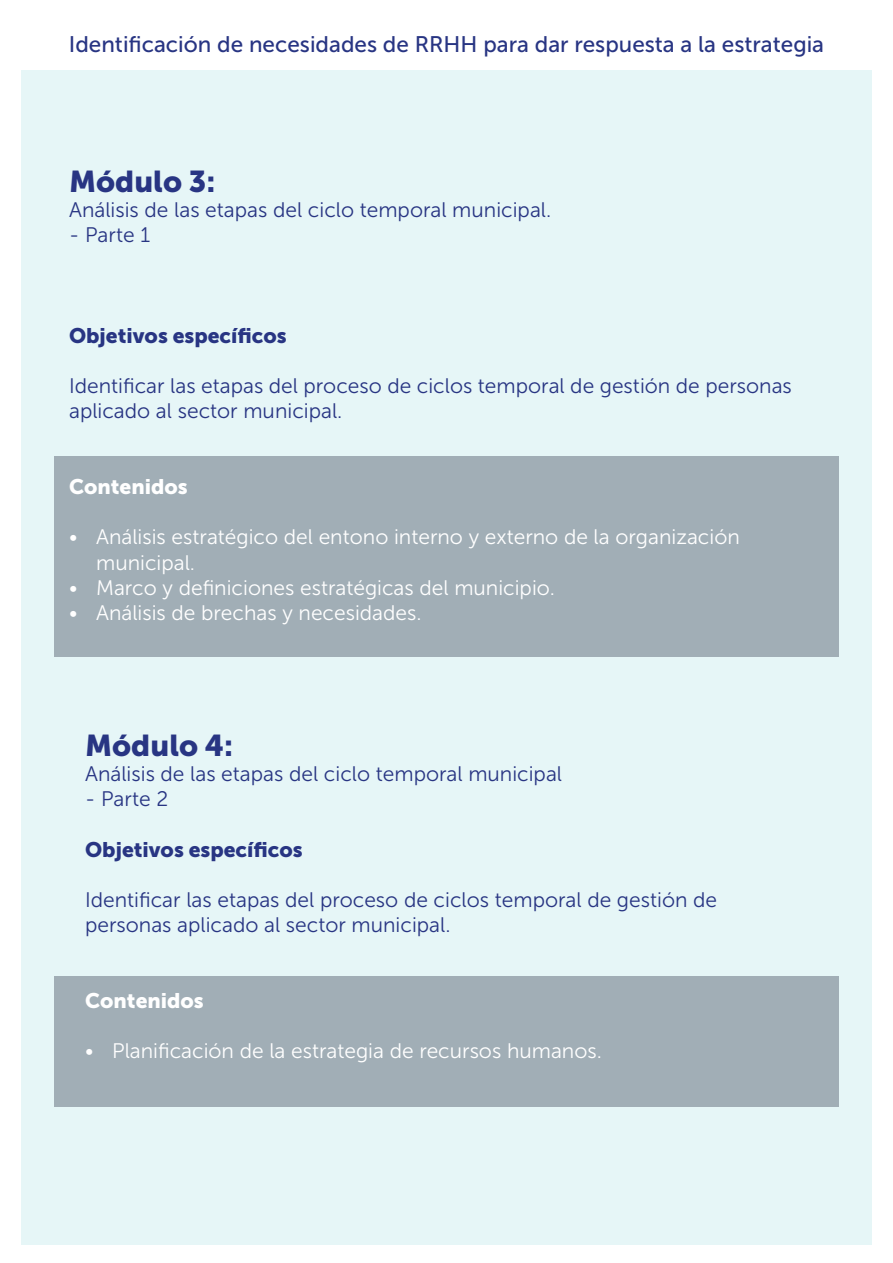
<style>
.page{position:relative;width:893px;height:1263px;background:#fff}
.page>*{position:absolute;margin:0;border:0;box-sizing:border-box;transform-origin:0 0}
.t1{font:30px "Museo Sans 900";color:#283583}
.t2{font:22.5px "Museo Sans 500";color:#283583}
.t3{font:21px/25.2px "Museo Sans 300";color:#283583}
.t4{font:21px/25.2px "Museo Sans 300";color:#fff}
.t5{font:21px "Museo Sans 900";color:#283583}
.t6{font:21px "Museo Sans 900";color:#fff}
</style>
<div class="page">
<div style="left:21px;top:70px;width:851px;height:1175px;background:#e6f6f7"></div>
<div style="left:54px;top:976px;width:785px;height:130px;background:#a1aeb6"></div>
<div style="left:54px;top:456px;width:785px;height:201px;background:#a1aeb6"></div>
<p class="t2" style="left:69px;top:32px;width:757px">Identificación de necesidades de RRHH para dar respuesta a la estrategia</p>
<h1 class="t1" style="left:69px;top:164px;width:148px">Módulo 3:</h1>
<p class="t3" style="left:69px;top:197px;width:484px">Análisis de las etapas del ciclo temporal municipal.</p>
<p class="t3" style="left:69px;top:222px;width:83px">- Parte 1</p>
<p class="t5" style="left:69px;top:323px;width:219px">Objetivos específicos</p>
<p class="t3" style="left:69px;top:373px;width:724px">Identificar las etapas del proceso de ciclos temporal de gestión de personas aplicado al sector municipal.</p>
<p class="t6" style="left:69px;top:475px;width:120px">Contenidos</p>
<p class="t4" style="left:96px;top:525px;width:645px;text-indent:-27px">• Análisis estratégico del entono interno y externo de la organización municipal.</p>
<p class="t4" style="left:69px;top:575px;width:487px">• Marco y definiciones estratégicas del municipio.</p>
<p class="t4" style="left:69px;top:600px;width:354px">• Análisis de brechas y necesidades.</p>
<h1 class="t1" style="left:85px;top:728px;width:150px">Módulo 4:</h1>
<p class="t3" style="left:85px;top:761px;width:478px">Análisis de las etapas del ciclo temporal municipal</p>
<p class="t3" style="left:85px;top:786px;width:85px">- Parte 2</p>
<p class="t5" style="left:85px;top:837px;width:219px">Objetivos específicos</p>
<p class="t3" style="left:85px;top:887px;width:633px">Identificar las etapas del proceso de ciclos temporal de gestión de personas aplicado al sector municipal.</p>
<p class="t6" style="left:85px;top:988px;width:120px">Contenidos</p>
<p class="t4" style="left:85px;top:1038px;width:518px">• Planificación de la estrategia de recursos humanos.</p>
</div>
